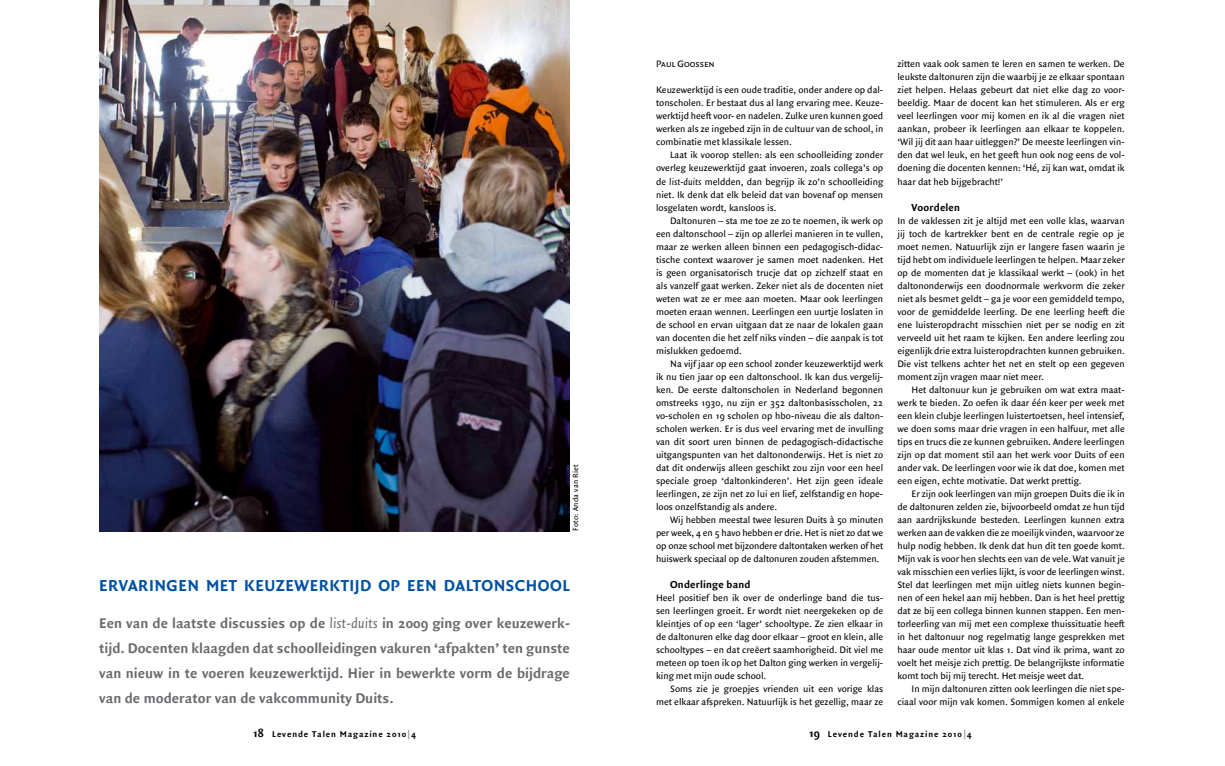
<style>
.page{position:relative;width:1225px;height:766px;background:#fff}
.page>*{position:absolute;margin:0;border:0;box-sizing:border-box;transform-origin:0 0}
.t1{font:700 17px "Quadraat Sans";letter-spacing:.03em;color:#0051a1}
.t2{font:700 15px/25px "Quadraat Sans";color:#6d6a6f;text-align:justify}
.t3{font:700 11px "Quadraat Sans";letter-spacing:.015em;color:#000}
.t4{font:10px/13px "Quadraat Sans";color:#000;text-align:justify}
.t5{font:10px "Quadraat Sans Caps";color:#000}
.t6{font:700 9px "Quadraat Sans";letter-spacing:.1em;color:#000}
.t7{font:8px "Quadraat Sans";letter-spacing:.025em;color:#000}
.s1{font-weight:400;font-style:italic}
.s2{font-style:italic}
.s3{font-size:12px}
.s4{color:#959499}
</style>
<div class="page">
<img style="left:99px;top:0;width:471px;height:531px">
<p class="t7" style="left:571px;top:530px;width:68px;rotate:-90deg">Foto: Anda van Riet</p>
<h1 class="t1" style="left:99px;top:575px;width:472px">ERVARINGEN MET KEUZEWERKTIJD OP EEN DALTONSCHOOL</h1>
<p class="t2" style="left:99px;top:610px;width:472px">Een van de laatste discussies op de <span class="s1">list-duits</span> in 2009 ging over keuzewerk&shy;tijd. Docenten klaagden dat schoolleidingen vakuren ‘afpakten’ ten gunste van nieuw in te voeren keuzewerktijd. Hier in bewerkte vorm de bijdrage van de moderator van de vakcommunity Duits.</p>
<p class="t5" style="left:656px;top:58px;width:60px">Paul Goossen</p>
<p class="t4" style="left:656px;top:84px;width:229px">Keuzewerktijd is een oude traditie, onder andere op dal&shy;tonscholen. Er bestaat dus al lang ervaring mee. Keuze&shy;werktijd heeft voor- en nadelen. Zulke uren kunnen goed werken als ze ingebed zijn in de cultuur van de school, in combinatie met klassikale lessen.</p>
<p class="t4" style="left:656px;top:149px;width:229px;text-indent:14px">Laat ik voorop stellen: als een schoolleiding zonder overleg keuzewerktijd gaat invoeren, zoals collega’s op de <span class="s2">list-duits</span> meldden, dan begrijp ik zo’n schoolleiding niet. Ik denk dat elk beleid dat van bovenaf op mensen losgelaten wordt, kansloos is.</p>
<p class="t4" style="left:656px;top:214px;width:229px;text-indent:14px">Daltonuren – sta me toe ze zo te noemen, ik werk op een daltonschool – zijn op allerlei manieren in te vullen, maar ze werken alleen binnen een pedagogisch-didac&shy;tische context waarover je samen moet nadenken. Het is geen organisatorisch trucje dat op zichzelf staat en als vanzelf gaat werken. Zeker niet als de docenten niet weten wat ze er mee aan moeten. Maar ook leerlingen moeten eraan wennen. Leerlingen een uurtje loslaten in de school en ervan uitgaan dat ze naar de lokalen gaan van docenten die het zelf niks vinden – die aanpak is tot mislukken gedoemd.</p>
<p class="t4" style="left:656px;top:357px;width:229px;text-indent:14px">Na vijf jaar op een school zonder keuzewerktijd werk ik nu tien jaar op een daltonschool. Ik kan dus vergelij&shy;ken. De eerste daltonscholen in Nederland begonnen omstreeks 1930, nu zijn er 352 daltonbasisscholen, 22 vo-scholen en 19 scholen op hbo-niveau die als dalton&shy;scholen werken. Er is dus veel ervaring met de invulling van dit soort uren binnen de pedagogisch-didactische uitgangspunten van het daltononderwijs. Het is niet zo dat dit onderwijs alleen geschikt zou zijn voor een heel speciale groep ‘daltonkinderen’. Het zijn geen ideale leerlingen, ze zijn net zo lui en lief, zelfstandig en hope&shy;loos onzelfstandig als andere.</p>
<p class="t4" style="left:656px;top:513px;width:229px;text-indent:14px">Wij hebben meestal twee lesuren Duits à 50 minuten per week, 4 en 5 havo hebben er drie. Het is niet zo dat we op onze school met bijzondere daltontaken werken of het huiswerk speciaal op de daltonuren zouden afstemmen.</p>
<p class="t3" style="left:670px;top:578px;width:82px">Onderlinge band</p>
<p class="t4" style="left:656px;top:591px;width:229px">Heel positief ben ik over de onderlinge band die tus&shy;sen leerlingen groeit. Er wordt niet neergekeken op de kleintjes of op een ‘lager’ schooltype. Ze zien elkaar in de daltonuren elke dag door elkaar – groot en klein, alle schooltypes – en dat creëert saamhorigheid. Dit viel me meteen op toen ik op het Dalton ging werken in vergelij&shy;king met mijn oude school.</p>
<p class="t4" style="left:656px;top:682px;width:229px;text-align:right">Soms zie je groepjes vrienden uit een vorige klas met elkaar afspreken. Natuurlijk is het gezellig, maar ze</p>
<p class="t4" style="left:897px;top:58px;width:229px">zitten vaak ook samen te leren en samen te werken. De leukste daltonuren zijn die waarbij je ze elkaar spontaan ziet helpen. Helaas gebeurt dat niet elke dag zo voor&shy;beeldig. Maar de docent kan het stimuleren. Als er erg veel leerlingen voor mij komen en ik al die vragen niet aankan, probeer ik leerlingen aan elkaar te koppelen. ‘Wil jij dit aan haar uitleggen?’ De meeste leerlingen vin&shy;den dat wel leuk, en het geeft hun ook nog eens de vol&shy;doening die docenten kennen: ‘Hé, zij kan wat, omdat ik haar dat heb bijgebracht!’</p>
<p class="t3" style="left:911px;top:201px;width:50px">Voordelen</p>
<p class="t4" style="left:897px;top:214px;width:229px">In de vaklessen zit je altijd met een volle klas, waarvan jij toch de kartrekker bent en de centrale regie op je moet nemen. Natuurlijk zijn er langere fasen waarin je tijd hebt om individuele leerlingen te helpen. Maar zeker op de momenten dat je klassikaal werkt – (ook) in het daltononderwijs een doodnormale werkvorm die zeker niet als besmet geldt – ga je voor een gemiddeld tempo, voor de gemiddelde leerling. De ene leerling heeft die ene luisteropdracht misschien niet per se nodig en zit verveeld uit het raam te kijken. Een andere leerling zou eigenlijk drie extra luisteropdrachten kunnen gebruiken.<br>Die vist telkens achter het net en stelt op een gegeven moment zijn vragen maar niet meer.</p>
<p class="t4" style="left:897px;top:383px;width:229px;text-indent:14px">Het daltonuur kun je gebruiken om wat extra maat&shy;werk te bieden. Zo oefen ik daar één keer per week met een klein clubje leerlingen luistertoetsen, heel intensief, we doen soms maar drie vragen in een halfuur, met alle tips en trucs die ze kunnen gebruiken. Andere leerlingen zijn op dat moment stil aan het werk voor Duits of een ander vak. De leerlingen voor wie ik dat doe, komen met een eigen, echte motivatie. Dat werkt prettig.</p>
<p class="t4" style="left:897px;top:487px;width:229px;text-indent:14px">Er zijn ook leerlingen van mijn groepen Duits die ik in de daltonuren zelden zie, bijvoorbeeld omdat ze hun tijd aan aardrijkskunde besteden. Leerlingen kunnen extra werken aan de vakken die ze moeilijk vinden, waarvoor ze hulp nodig hebben. Ik denk dat hun dit ten goede komt.<br>Mijn vak is voor hen slechts een van de vele. Wat vanuit je vak misschien een verlies lijkt, is voor de leerlingen winst.<br>Stel dat leerlingen met mijn uitleg niets kunnen begin&shy;nen of een hekel aan mij hebben. Dan is het heel prettig dat ze bij een collega binnen kunnen stappen. Een men&shy;torleerling van mij met een complexe thuissituatie heeft in het daltonuur nog regelmatig lange gesprekken met haar oude mentor uit klas 1. Dat vind ik prima, want zo voelt het meisje zich prettig. De belangrijkste informatie komt toch bij mij terecht. Het meisje weet dat.</p>
<p class="t4" style="left:897px;top:682px;width:229px;text-align:right">In mijn daltonuren zitten ook leerlingen die niet spe&shy;ciaal voor mijn vak komen. Sommigen komen al enkele</p>
<p class="t6" style="left:253px;top:729px;width:164px"><span class="s3">18</span> Levende Talen Magazine 2010<span class="s4">|</span>4</p>
<p class="t6" style="left:809px;top:729px;width:164px"><span class="s3">19</span> Levende Talen Magazine 2010<span class="s4">|</span>4</p>
</div>
